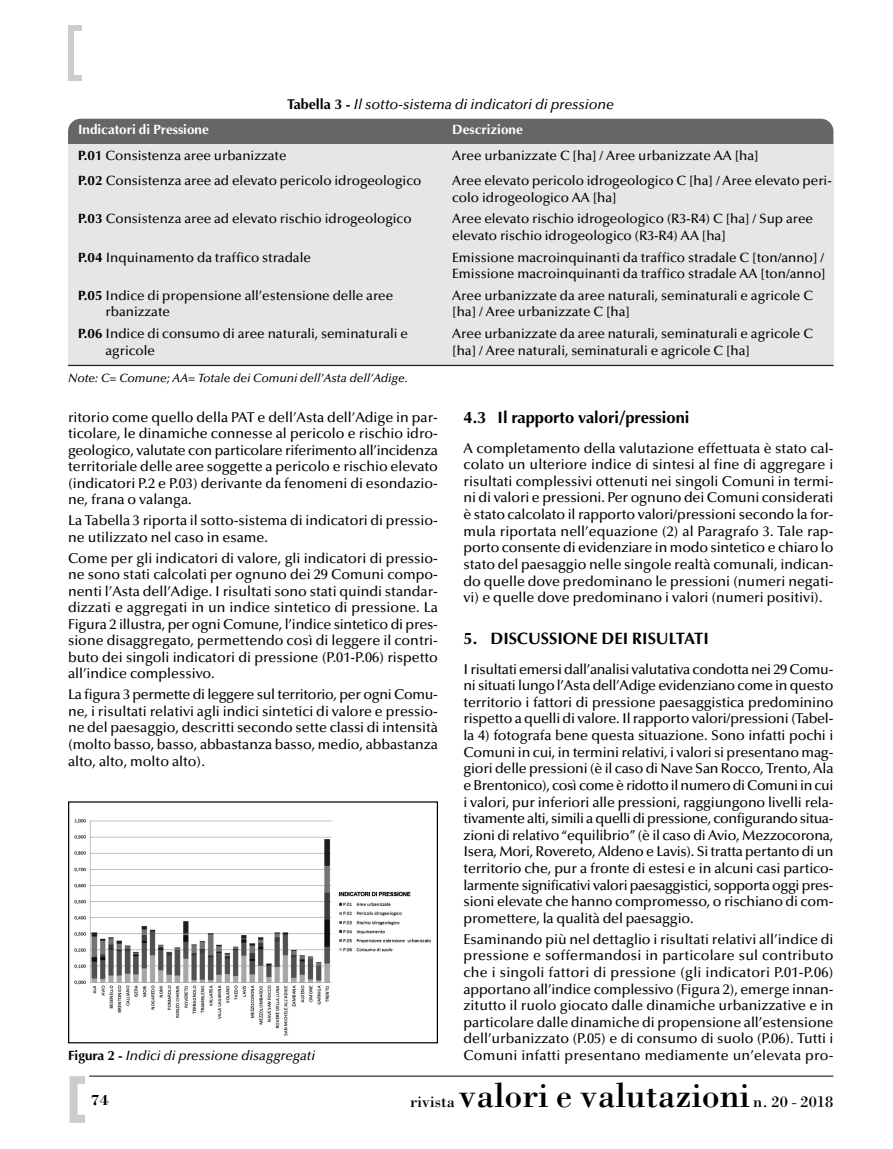
<style>
.page{position:relative;width:893px;height:1149px;background:#fff}
.page>*{position:absolute;margin:0;border:0;box-sizing:border-box;transform-origin:0 0}
.t1{font:36px "Bodoni";color:#000}
.t2{font:700 16.5px "Optima";color:#000}
.t3{font:700 15px "Bodoni";color:#000}
.t4{font:500 14.25px/16.6px "Optima";color:#000;text-align:justify}
.t5{font:italic 500 14.25px "Optima";color:#000}
.t6{font:500 13.5px/16.5px "Optima";color:#000}
.t7{font:italic 500 13.5px "Optima";color:#000}
.t8{font:700 13.5px "Optima";color:#fff}
.t9{font:italic 500 12px "Optima";color:#000}
.s1{font-weight:700;font-style:normal}
.s2{font-weight:700}
.s3{font-size:16.5px}
</style>
<div class="page">
<div style="left:68px;top:26px;width:6px;height:51px;background:#ccc"></div>
<div style="left:68px;top:75px;width:13px;height:6px;background:#ccc"></div>
<div style="left:68px;top:26px;width:13px;height:5px;background:#ccc"></div>
<svg style="left:70px;top:1076px;width:15px;height:46px"></svg>
<hr style="left:89px;top:1075px;width:744px;height:1px;background:#000">
<div style="left:68px;top:119px;width:765px;height:41px;background:#666;border-radius:13px"></div>
<div style="left:68px;top:144px;width:765px;height:223px;background:#e6e6e6"></div>
<hr style="left:68px;top:365px;width:765px;height:1px;background:#000">
<img style="left:74px;top:819px;width:357px;height:216px">
<div style="left:68px;top:801px;width:370px;height:242px;border:1px solid #000"></div>
<p class="t5" style="left:287px;top:96px;width:328px"><span class="s1">Tabella 3 -</span> Il sotto-sistema di indicatori di pressione</p>
<p class="t8" style="left:78px;top:121px;width:132px">Indicatori di Pressione</p>
<p class="t8" style="left:452px;top:121px;width:72px">Descrizione</p>
<p class="t6" style="left:78px;top:147px;width:210px"><span class="s2">P.01</span> Consistenza aree urbanizzate</p>
<p class="t6" style="left:452px;top:147px;width:308px">Aree urbanizzate C [ha] / Aree urbanizzate AA [ha]</p>
<p class="t6" style="left:78px;top:172px;width:345px"><span class="s2">P.02</span> Consistenza aree ad elevato pericolo idrogeologico</p>
<p class="t6" style="left:452px;top:172px;width:381px">Aree elevato pericolo idrogeologico C [ha] / Aree elevato peri&shy;colo idrogeologico AA [ha]</p>
<p class="t6" style="left:78px;top:211px;width:335px"><span class="s2">P.03</span> Consistenza aree ad elevato rischio idrogeologico</p>
<p class="t6" style="left:452px;top:211px;width:362px">Aree elevato rischio idrogeologico (R3-R4) C [ha] / Sup aree elevato rischio idrogeologico (R3-R4) AA [ha]</p>
<p class="t6" style="left:78px;top:249px;width:234px"><span class="s2">P.04</span> Inquinamento da traffico stradale</p>
<p class="t6" style="left:452px;top:249px;width:375px">Emissione macroinquinanti da traffico stradale C [ton/anno] /<br>Emissione macroinquinanti da traffico stradale AA [ton/anno]</p>
<p class="t6" style="left:106px;top:287px;width:289px;text-indent:-27px"><span class="s2">P.05</span> Indice di propensione all’estensione delle aree rbanizzate</p>
<p class="t6" style="left:452px;top:287px;width:362px">Aree urbanizzate da aree naturali, seminaturali e agricole C [ha] / Aree urbanizzate C [ha]</p>
<p class="t6" style="left:106px;top:326px;width:304px;text-indent:-27px"><span class="s2">P.06</span> Indice di consumo di aree naturali, seminaturali e agricole</p>
<p class="t6" style="left:452px;top:326px;width:362px">Aree urbanizzate da aree naturali, seminaturali e agricole C [ha] / Aree naturali, seminaturali e agricole C [ha]</p>
<p class="t9" style="left:68px;top:370px;width:341px">Note: C= Comune; AA= Totale dei Comuni dell’Asta dell’Adige.</p>
<p class="t4" style="left:68px;top:409px;width:371px">ritorio come quello della PAT e dell’Asta dell’Adige in par&shy;ticolare, le dinamiche connesse al pericolo e rischio idro&shy;geologico, valutate con particolare riferimento all’incidenza territoriale delle aree soggette a pericolo e rischio elevato (indicatori P.2 e P.03) derivante da fenomeni di esondazio&shy;ne, frana o valanga.</p>
<p class="t4" style="left:68px;top:512px;width:371px">La Tabella 3 riporta il sotto-sistema di indicatori di pressio&shy;ne utilizzato nel caso in esame.</p>
<p class="t4" style="left:68px;top:549px;width:371px">Come per gli indicatori di valore, gli indicatori di pressio&shy;ne sono stati calcolati per ognuno dei 29 Comuni compo&shy;nenti l’Asta dell’Adige. I risultati sono stati quindi standar&shy;dizzati e aggregati in un indice sintetico di pressione. La Figura 2 illustra, per ogni Comune, l’indice sintetico di pres&shy;sione disaggregato, permettendo così di leggere il contri&shy;buto dei singoli indicatori di pressione (P.01-P.06) rispetto all’indice complessivo.</p>
<p class="t4" style="left:68px;top:686px;width:371px">La figura 3 permette di leggere sul territorio, per ogni Comu&shy;ne, i risultati relativi agli indici sintetici di valore e pressio&shy;ne del paesaggio, descritti secondo sette classi di intensità (molto basso, basso, abbastanza basso, medio, abbastanza alto, alto, molto alto).</p>
<p class="t7" style="left:68px;top:1047px;width:249px"><span class="s1">Figura 2 -</span> Indici di pressione disaggregati</p>
<p class="t2" style="left:463px;top:407px;width:227px">4.3 Il rapporto valori/pressioni</p>
<p class="t4" style="left:463px;top:439px;width:371px">A completamento della valutazione effettuata è stato cal&shy;colato un ulteriore indice di sintesi al fine di aggregare i risultati complessivi ottenuti nei singoli Comuni in termi&shy;ni di valori e pressioni. Per ognuno dei Comuni considerati è stato calcolato il rapporto valori/pressioni secondo la for&shy;mula riportata nell’equazione (2) al Paragrafo 3. Tale rap&shy;porto consente di evidenziare in modo sintetico e chiaro lo stato del paesaggio nelle singole realtà comunali, indican&shy;do quelle dove predominano le pressioni (numeri negati&shy;vi) e quelle dove predominano i valori (numeri positivi).</p>
<p class="t2" style="left:463px;top:628px;width:247px">5. DISCUSSIONE DEI RISULTATI</p>
<p class="t4" style="left:463px;top:660px;width:371px">I risultati emersi dall’analisi valutativa condotta nei 29 Comu&shy;ni situati lungo l’Asta dell’Adige evidenziano come in questo territorio i fattori di pressione paesaggistica predominino rispetto a quelli di valore. Il rapporto valori/pressioni (Tabel&shy;la 4) fotografa bene questa situazione. Sono infatti pochi i Comuni in cui, in termini relativi, i valori si presentano mag&shy;giori delle pressioni (è il caso di Nave San Rocco, Trento, Ala e Brentonico), così come è ridotto il numero di Comuni in cui i valori, pur inferiori alle pressioni, raggiungono livelli rela&shy;tivamente alti, simili a quelli di pressione, configurando situa&shy;zioni di relativo“equilibrio”(è il caso di Avio, Mezzocorona, Isera, Mori, Rovereto, Aldeno e Lavis). Si tratta pertanto di un territorio che, pur a fronte di estesi e in alcuni casi partico&shy;larmente significativi valori paesaggistici, sopporta oggi pres&shy;sioni elevate che hanno compromesso, o rischiano di com&shy;promettere, la qualità del paesaggio.</p>
<p class="t4" style="left:463px;top:930px;width:371px">Esaminando più nel dettaglio i risultati relativi all’indice di pressione e soffermandosi in particolare sul contributo che i singoli fattori di pressione (gli indicatori P.01-P.06) apportano all’indice complessivo (Figura 2), emerge innan&shy;zitutto il ruolo giocato dalle dinamiche urbanizzative e in particolare dalle dinamiche di propensione all’estensione dell’urbanizzato (P.05) e di consumo di suolo (P.06). Tutti i Comuni infatti presentano mediamente un’elevata pro-</p>
<p class="t3" style="left:91px;top:1090px;width:20px">74</p>
<h1 class="t1" style="left:410px;top:1072px;width:425px"><span class="s3">rivista</span> valori e valutazioni <span class="s3">n. 20 - 2018</span></h1>
</div>
